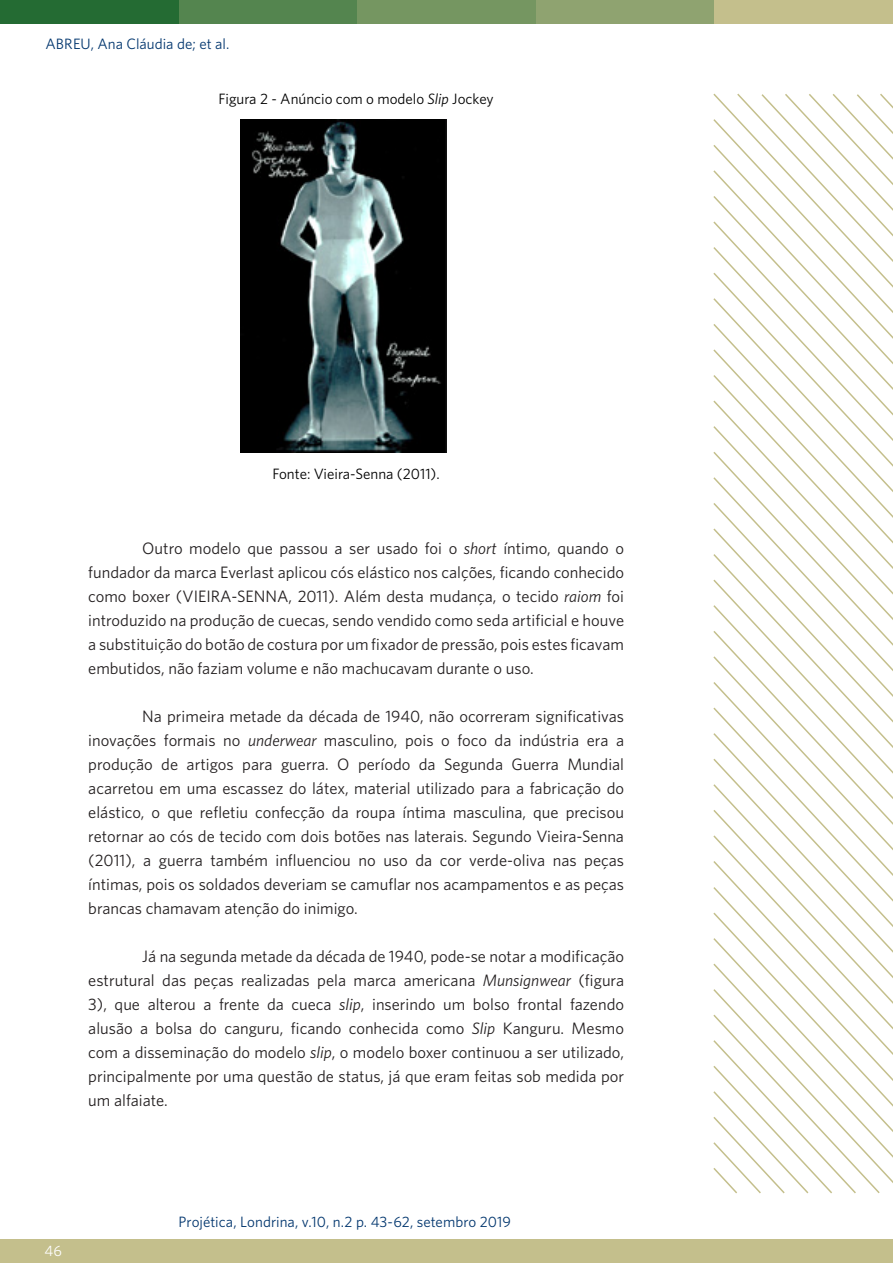
<style>
.page{position:relative;width:893px;height:1263px;background:#fff}
.page>*{position:absolute;margin:0;border:0;box-sizing:border-box;transform-origin:0 0}
.t1{font:16.5px/24px "Whitney";color:#231f20;text-align:justify}
.cabecalho{font:15px "Whitney";letter-spacing:.005em;color:#02366e}
.t2{font:15px "Whitney";color:#000}
.t3{font:15px "Whitney";color:#fff}
.s1{font-style:italic}
</style>
<div class="page">
<svg style="left:713px;top:450px;width:180px;height:26px"></svg>
<svg style="left:713px;top:476px;width:180px;height:25px"></svg>
<svg style="left:713px;top:501px;width:180px;height:26px"></svg>
<svg style="left:713px;top:527px;width:180px;height:25px"></svg>
<svg style="left:713px;top:552px;width:180px;height:26px"></svg>
<svg style="left:713px;top:578px;width:180px;height:26px"></svg>
<svg style="left:713px;top:604px;width:180px;height:25px"></svg>
<svg style="left:713px;top:629px;width:180px;height:26px"></svg>
<svg style="left:713px;top:655px;width:180px;height:25px"></svg>
<svg style="left:713px;top:680px;width:180px;height:26px"></svg>
<svg style="left:713px;top:706px;width:180px;height:25px"></svg>
<svg style="left:713px;top:731px;width:180px;height:26px"></svg>
<svg style="left:713px;top:757px;width:180px;height:26px"></svg>
<svg style="left:713px;top:783px;width:180px;height:25px"></svg>
<svg style="left:713px;top:808px;width:180px;height:26px"></svg>
<svg style="left:713px;top:834px;width:180px;height:25px"></svg>
<svg style="left:713px;top:859px;width:180px;height:26px"></svg>
<svg style="left:736px;top:93px;width:157px;height:360px"></svg>
<svg style="left:713px;top:885px;width:180px;height:26px"></svg>
<svg style="left:713px;top:911px;width:180px;height:25px"></svg>
<svg style="left:713px;top:936px;width:180px;height:26px"></svg>
<svg style="left:713px;top:962px;width:180px;height:232px"></svg>
<div style="left:536px;top:0;width:178px;height:23px;background:#8fa370"></div>
<div style="left:714px;top:0;width:179px;height:23px;background:#c4bf8c"></div>
<div style="left:0;top:1239px;width:893px;height:24px;background:#c4bf8c"></div>
<div style="left:357px;top:0;width:179px;height:23px;background:#759661"></div>
<div style="left:179px;top:0;width:178px;height:23px;background:#54854f"></div>
<div style="left:0;top:0;width:179px;height:23px;background:#246b33"></div>
<img style="left:241px;top:119px;width:205px;height:333px">
<p class="cabecalho" style="left:45px;top:34px;width:185px">ABREU, Ana Cláudia de; et al.</p>
<p class="t2" style="left:219px;top:89px;width:277px">Figura 2 - Anúncio com o modelo <span class="s1">Slip</span> Jockey</p>
<p class="t2" style="left:273px;top:464px;width:169px">Fonte: Vieira-Senna (2011).</p>
<p class="t1" style="left:88px;top:535px;width:537px;text-indent:54px">Outro modelo que passou a ser usado foi o <span class="s1">short</span> íntimo, quando o fundador da marca Everlast aplicou cós elástico nos calções, ficando conhecido como boxer (VIEIRA-SENNA, 2011). Além desta mudança, o tecido <span class="s1">raiom</span> foi introduzido na produção de cuecas, sendo vendido como seda artificial e houve a substituição do botão de costura por um fixador de pressão, pois estes ficavam embutidos, não faziam volume e não machucavam durante o uso.</p>
<p class="t1" style="left:88px;top:703px;width:537px;text-indent:54px">Na primeira metade da década de 1940, não ocorreram significativas inovações formais no <span class="s1">underwear</span> masculino, pois o foco da indústria era a produção de artigos para guerra. O período da Segunda Guerra Mundial acarretou em uma escassez do látex, material utilizado para a fabricação do elástico, o que refletiu confecção da roupa íntima masculina, que precisou retornar ao cós de tecido com dois botões nas laterais. Segundo Vieira-Senna (2011), a guerra também influenciou no uso da cor verde-oliva nas peças íntimas, pois os soldados deveriam se camuflar nos acampamentos e as peças brancas chamavam atenção do inimigo.</p>
<p class="t1" style="left:88px;top:943px;width:537px;text-indent:54px">Já na segunda metade da década de 1940, pode-se notar a modificação estrutural das peças realizadas pela marca americana <span class="s1">Munsignwear</span> (figura 3), que alterou a frente da cueca <span class="s1">slip</span>, inserindo um bolso frontal fazendo alusão a bolsa do canguru, ficando conhecida como <span class="s1">Slip</span> Kanguru. Mesmo com a disseminação do modelo <span class="s1">slip</span>, o modelo boxer continuou a ser utilizado, principalmente por uma questão de status, já que eram feitas sob medida por um alfaiate.</p>
<p class="t3" style="left:45px;top:1241px;width:19px">46</p>
<p class="cabecalho" style="left:179px;top:1212px;width:334px">Projética, Londrina, v.10, n.2 p. 43-62, setembro 2019</p>
</div>
